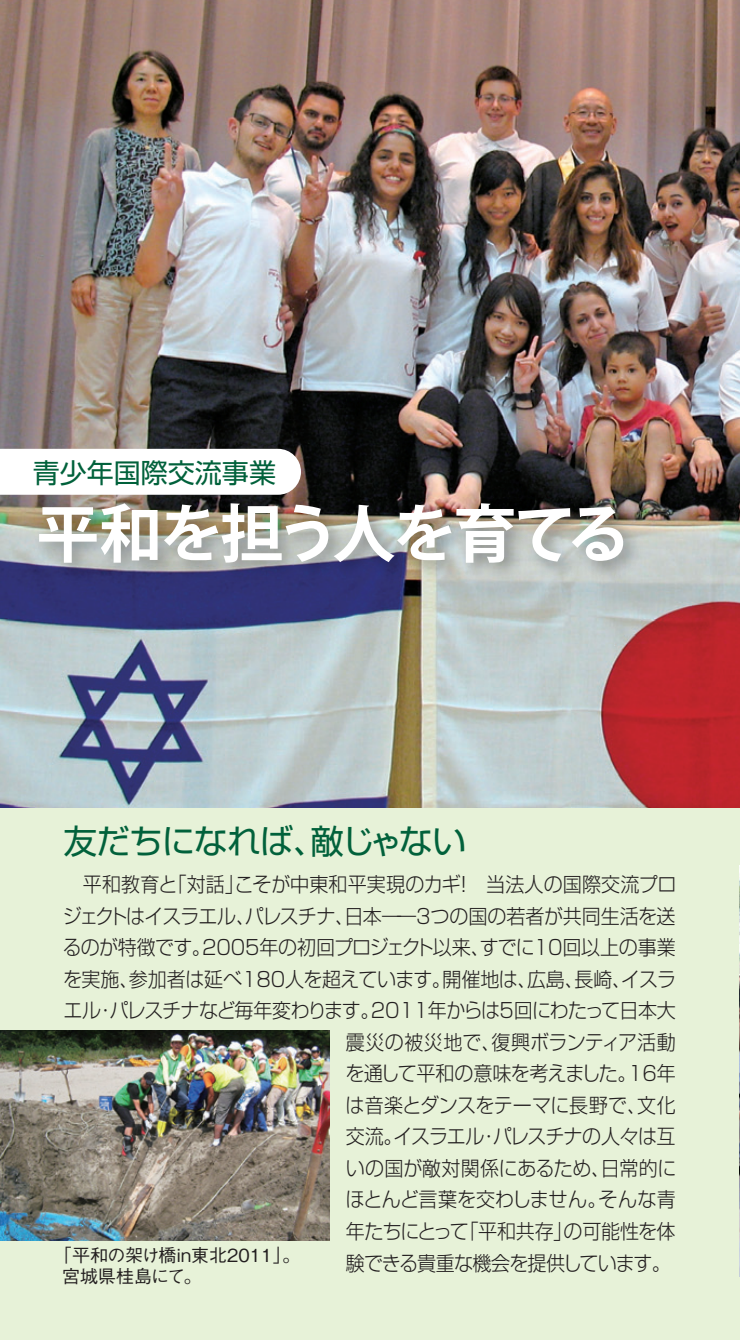
<style>
.page{position:relative;width:740px;height:1340px;background:#fff}
.page>*{position:absolute;margin:0;border:0;box-sizing:border-box;transform-origin:0 0}
.t1{font:700 63px "Koz Go Pro";letter-spacing:-.04em;color:#fff}
.t2{font:33.75px "Shin Go Pro";letter-spacing:-.045em;color:#01613b}
.t3{font:27px "Shin Go Pro";color:#01613b}
.t4{font:300 20.25px/31.5px "Shin Go Pro";letter-spacing:-.02em;color:#231f20;text-align:right;scale:.94 1}
.t5{font:500 18px/21.6px "Gothic BBB Pro";color:#231f20}
</style>
<div class="page">
<div style="left:0;top:807px;width:740px;height:532px;background:#e7f2d8"></div>
<img style="left:0;top:0;width:740px;height:807px">
<img style="left:24px;top:488px;width:628px;height:201px">
<svg style="left:0;top:449px;width:301px;height:46px"></svg>
<img style="left:739px;top:865px;width:1px;height:410px">
<img style="left:0;top:1030px;width:330px;height:210px">
<h3 class="t3" style="left:33px;top:450px;width:244px">青少年国際交流事業</h3>
<h1 class="t1" style="left:36px;top:493px;width:595px">平和を担う人を育てる</h1>
<h2 class="t2" style="left:63px;top:813px;width:404px">友だちになれば、敵じゃない</h2>
<p class="t4" style="left:63px;top:866px;width:654px">　平和教育と「対話」こそが中東和平実現のカギ！　当法人の国際交流プロジェクトはイスラエル、パレスチナ、日本｜｜3つの国の若者が共同生活を送るのが特徴です。2005年の初回プロジェクト以来、すでに10回以上の事業を実施、参加者は延べ180人を超えています。開催地は、広島、長崎、イスラエル･パレスチナなど毎年変わります。2011年からは5回にわたって日本大震災の被災地で、復興ボランティア活動<br>を通して平和の意味を考えました。16年<br>は音楽とダンスをテーマに長野で、文化<br>交流。イスラエル･パレスチナの人々は互<br>いの国が敵対関係にあるため、日常的に<br>ほとんど言葉を交わしません。そんな青<br>年たちにとって「平和共存」の可能性を体<br>験できる貴重な機会を提供しています。</p>
<p class="t5" style="left:62px;top:1241px;width:240px;text-indent:-8px">「平和の架け橋in東北2011」。宮城県桂島にて。</p>
</div>
